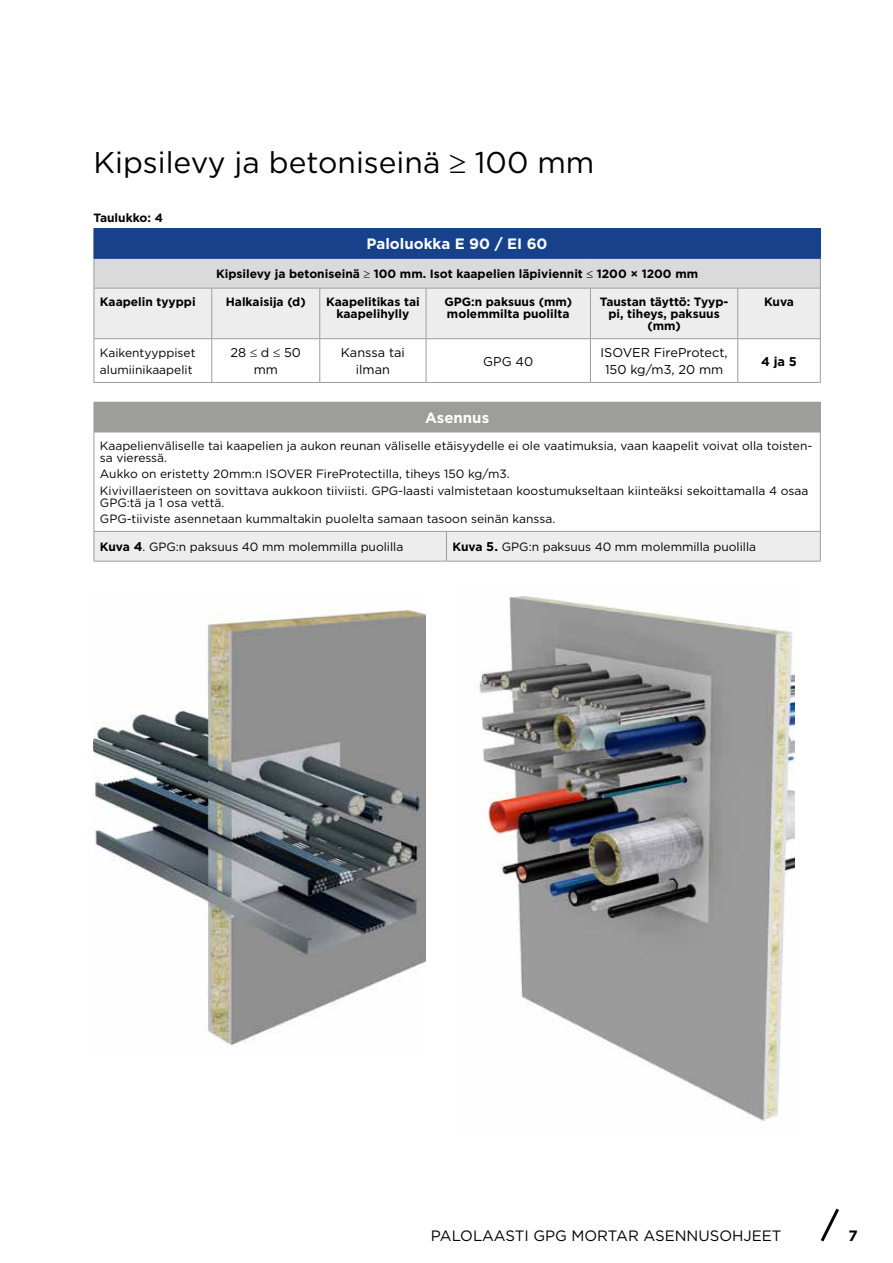
<style>
.page{position:relative;width:893px;height:1263px;background:#fff}
.page>*{position:absolute;margin:0;border:0;box-sizing:border-box;transform-origin:0 0}
.t1{font:30px "Gotham";color:#000}
.t2{font:15px "Gotham";color:#000}
.t3{font:700 15px "Gotham";color:#fff}
.t4{font:700 15px "Gotham";color:#000}
.t5{font:12.75px/16.5px "Gotham";color:#000;text-align:center}
.t6{font:700 12.75px "Gotham";color:#000}
.t7{font:12px/16.2px "Gotham";color:#000}
.t8{font:700 12px/12px "Gotham";color:#000;text-align:center}
.s1{font-weight:700}
.s2{font-weight:700;font-size:12.75px}
</style>
<div class="page">
<svg style="left:820px;top:1208px;width:19px;height:34px"></svg>
<hr style="left:211px;top:339px;width:1px;height:43px;background:#9d9d9c">
<hr style="left:319px;top:339px;width:1px;height:43px;background:#9d9d9c">
<hr style="left:426px;top:339px;width:1px;height:43px;background:#9d9d9c">
<hr style="left:590px;top:339px;width:1px;height:43px;background:#9d9d9c">
<hr style="left:737px;top:339px;width:1px;height:43px;background:#9d9d9c">
<hr style="left:94px;top:339px;width:1px;height:43px;background:#9d9d9c">
<hr style="left:820px;top:339px;width:1px;height:43px;background:#9d9d9c">
<hr style="left:94px;top:382px;width:118px;height:1px;background:#9d9d9c">
<hr style="left:212px;top:382px;width:108px;height:1px;background:#9d9d9c">
<hr style="left:320px;top:382px;width:106px;height:1px;background:#9d9d9c">
<hr style="left:426px;top:382px;width:164px;height:1px;background:#9d9d9c">
<hr style="left:590px;top:382px;width:148px;height:1px;background:#9d9d9c">
<hr style="left:738px;top:382px;width:83px;height:1px;background:#9d9d9c">
<hr style="left:94px;top:228px;width:118px;height:1px;background:#17428b">
<hr style="left:212px;top:228px;width:108px;height:1px;background:#17428b">
<hr style="left:320px;top:228px;width:106px;height:1px;background:#17428b">
<hr style="left:426px;top:228px;width:164px;height:1px;background:#17428b">
<hr style="left:590px;top:228px;width:148px;height:1px;background:#17428b">
<hr style="left:738px;top:228px;width:83px;height:1px;background:#17428b">
<svg style="left:94px;top:229px;width:727px;height:110px;background:#adb8cc"></svg>
<hr style="left:94px;top:258px;width:118px;height:1px;background:#17428b">
<hr style="left:212px;top:258px;width:108px;height:1px;background:#17428b">
<hr style="left:320px;top:258px;width:106px;height:1px;background:#17428b">
<hr style="left:426px;top:258px;width:164px;height:1px;background:#17428b">
<hr style="left:590px;top:258px;width:148px;height:1px;background:#17428b">
<hr style="left:738px;top:258px;width:83px;height:1px;background:#17428b">
<img style="left:94px;top:610px;width:332px;height:436px">
<img style="left:479px;top:596px;width:315px;height:525px">
<div style="left:94px;top:402px;width:726px;height:30px;background:#9d9d9c"></div>
<hr style="left:446px;top:402px;width:375px;height:1px;background:#9d9d9c">
<svg style="left:820px;top:403px;width:1px;height:29px"></svg>
<hr style="left:94px;top:432px;width:352px;height:1px;background:#9d9d9c">
<hr style="left:94px;top:432px;width:1px;height:99px;background:#9d9d9c">
<hr style="left:446px;top:432px;width:375px;height:1px;background:#9d9d9c">
<hr style="left:820px;top:432px;width:1px;height:99px;background:#9d9d9c">
<svg style="left:94px;top:531px;width:727px;height:30px;background:#e9e9e9"></svg>
<hr style="left:94px;top:561px;width:352px;height:1px;background:#9d9d9c">
<hr style="left:446px;top:561px;width:375px;height:1px;background:#9d9d9c">
<h1 class="t1" style="left:94px;top:143px;width:502px">Kipsilevy ja betoniseinä ≥ 100 mm</h1>
<p class="t8" style="left:94px;top:212px;width:71px">Taulukko: 4</p>
<p class="t3" style="left:367px;top:234px;width:182px">Paloluokka E 90 / EI 60</p>
<p class="t8" style="left:216px;top:268px;width:483px">Kipsilevy ja betoniseinä ≥ 100 mm. Isot kaapelien läpiviennit ≤ 1200 × 1200 mm</p>
<p class="t8" style="left:100px;top:296px;width:97px">Kaapelin tyyppi</p>
<p class="t8" style="left:226px;top:296px;width:81px">Halkaisija (d)</p>
<p class="t8" style="left:326px;top:296px;width:95px">Kaapelitikas tai kaapelihylly</p>
<p class="t8" style="left:444px;top:296px;width:129px;text-align:left">GPG:n paksuus (mm) molemmilta puolilta</p>
<p class="t8" style="left:600px;top:296px;width:130px">Taustan täyttö: Tyyp&shy;pi, tiheys, paksuus (mm)</p>
<p class="t8" style="left:764px;top:296px;width:31px">Kuva</p>
<p class="t7" style="left:100px;top:345px;width:97px">Kaikentyyppiset alumiinikaapelit</p>
<p class="t5" style="left:231px;top:344px;width:72px">28 ≤ d ≤ 50 mm</p>
<p class="t5" style="left:341px;top:344px;width:65px">Kanssa tai ilman</p>
<p class="t5" style="left:483px;top:353px;width:52px">GPG 40</p>
<p class="t5" style="left:600px;top:344px;width:129px">ISOVER FireProtect,<br>150 kg/m3, 20 mm</p>
<p class="t6" style="left:761px;top:353px;width:37px">4 ja 5</p>
<p class="t3" style="left:425px;top:408px;width:66px">Asennus</p>
<p class="t7" style="left:100px;top:440px;width:714px;line-height:12px">Kaapelienväliselle tai kaapelien ja aukon reunan väliselle etäisyydelle ei ole vaatimuksia, vaan kaapelit voivat olla toisten&shy;sa vieressä.</p>
<p class="t7" style="left:100px;top:466px;width:710px">Aukko on eristetty 20mm:n ISOVER FireProtectilla, tiheys 150 kg/m3.<br>Kivivillaeristeen on sovittava aukkoon tiiviisti. GPG-laasti valmistetaan koostumukseltaan kiinteäksi sekoittamalla 4 osaa</p>
<p class="t7" style="left:100px;top:494px;width:457px">GPG:tä ja 1 osa vettä.<br>GPG-tiiviste asennetaan kummaltakin puolelta samaan tasoon seinän kanssa.</p>
<p class="t7" style="left:100px;top:539px;width:305px"><span class="s1">Kuva</span> <span class="s2">4</span>. GPG:n paksuus 40 mm molemmilla puolilla</p>
<p class="t7" style="left:452px;top:539px;width:305px"><span class="s1">Kuva</span> <span class="s2">5.</span> GPG:n paksuus 40 mm molemmilla puolilla</p>
<p class="t2" style="left:431px;top:1226px;width:352px">PALOLAASTI GPG MORTAR ASENNUSOHJEET</p>
<p class="t4" style="left:849px;top:1226px;width:11px">7</p>
</div>
